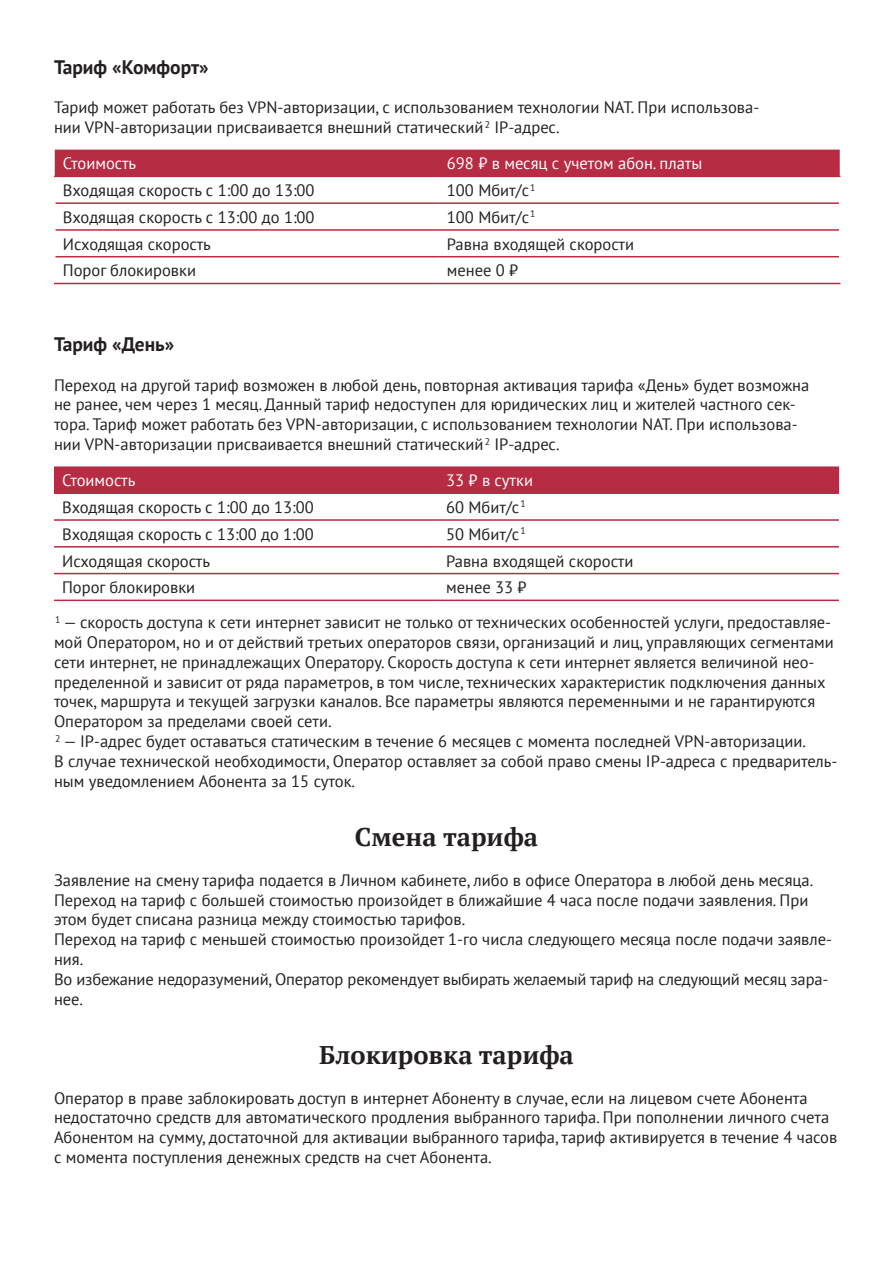
<style>
.page{position:relative;width:893px;height:1263px;background:#fff}
.page>*{position:absolute;margin:0;border:0;box-sizing:border-box;transform-origin:0 0}
.t1{font:700 25.5px "PT Serif";color:#231f20}
.t2{font:700 19.5px "PT Sans";color:#231f20}
.Разряженный_абзац{font:16.5px/19.8px "PT Sans";color:#231f20}
.Разряженный_абзац-2{font:16.5px "PT Sans";color:#fff}
</style>
<div class="page">
<div style="left:55px;top:150px;width:785px;height:26px;background:#b72c43"></div>
<hr style="left:54px;top:176px;width:385px;height:1px;background:#b72c43">
<hr style="left:439px;top:176px;width:401px;height:1px;background:#b72c43">
<hr style="left:56px;top:202px;width:383px;height:2px;background:#b72c43">
<hr style="left:439px;top:202px;width:400px;height:2px;background:#b72c43">
<hr style="left:56px;top:229px;width:383px;height:2px;background:#b72c43">
<hr style="left:439px;top:229px;width:400px;height:2px;background:#b72c43">
<hr style="left:56px;top:256px;width:383px;height:1px;background:#b72c43">
<hr style="left:439px;top:256px;width:400px;height:1px;background:#b72c43">
<hr style="left:54px;top:283px;width:385px;height:1px;background:#b72c43">
<hr style="left:439px;top:283px;width:401px;height:1px;background:#b72c43">
<div style="left:54px;top:466px;width:785px;height:26px;background:#b72c43"></div>
<hr style="left:54px;top:492px;width:384px;height:2px;background:#b72c43">
<hr style="left:438px;top:492px;width:401px;height:2px;background:#b72c43">
<hr style="left:54px;top:519px;width:384px;height:2px;background:#b72c43">
<hr style="left:438px;top:519px;width:401px;height:2px;background:#b72c43">
<hr style="left:54px;top:546px;width:384px;height:1px;background:#b72c43">
<hr style="left:438px;top:546px;width:401px;height:1px;background:#b72c43">
<hr style="left:54px;top:573px;width:384px;height:1px;background:#b72c43">
<hr style="left:438px;top:573px;width:401px;height:1px;background:#b72c43">
<hr style="left:54px;top:600px;width:384px;height:1px;background:#b72c43">
<hr style="left:438px;top:600px;width:401px;height:1px;background:#b72c43">
<p class="t2" style="left:54px;top:54px;width:156px">Тариф «Комфорт»</p>
<p class="Разряженный_абзац" style="left:54px;top:97px;width:707px">Тариф может работать без VPN-авторизации, с использованием технологии NAT. При использова&shy;нии VPN-авторизации присваивается внешний статический<sup>2</sup> IP-адрес.</p>
<p class="Разряженный_абзац-2" style="left:63px;top:153px;width:75px">Стоимость</p>
<p class="Разряженный_абзац-2" style="left:447px;top:153px;width:257px">698 ₽ в месяц с учетом абон. платы</p>
<p class="Разряженный_абзац" style="left:63px;top:180px;width:253px">Входящая скорость с 1:00 до 13:00</p>
<p class="Разряженный_абзац" style="left:447px;top:180px;width:90px">100 Мбит/с<sup>1</sup></p>
<p class="Разряженный_абзац" style="left:63px;top:207px;width:253px">Входящая скорость с 13:00 до 1:00</p>
<p class="Разряженный_абзац" style="left:447px;top:207px;width:90px">100 Мбит/с<sup>1</sup></p>
<p class="Разряженный_абзац" style="left:63px;top:234px;width:150px">Исходящая скорость</p>
<p class="Разряженный_абзац" style="left:447px;top:234px;width:189px">Равна входящей скорости</p>
<p class="Разряженный_абзац" style="left:63px;top:260px;width:135px">Порог блокировки</p>
<p class="Разряженный_абзац" style="left:447px;top:260px;width:73px">менее 0 ₽</p>
<p class="t2" style="left:54px;top:331px;width:122px">Тариф «День»</p>
<p class="Разряженный_абзац" style="left:54px;top:375px;width:757px">Переход на другой тариф возможен в любой день, повторная активация тарифа «День» будет возможна не ранее, чем через 1 месяц. Данный тариф недоступен для юридических лиц и жителей частного сек&shy;тора. Тариф может работать без VPN-авторизации, с использованием технологии NAT. При использова&shy;нии VPN-авторизации присваивается внешний статический<sup>2</sup> IP-адрес.</p>
<p class="Разряженный_абзац-2" style="left:62px;top:469px;width:75px">Стоимость</p>
<p class="Разряженный_абзац-2" style="left:446px;top:469px;width:88px">33 ₽ в сутки</p>
<p class="Разряженный_абзац" style="left:62px;top:497px;width:253px">Входящая скорость с 1:00 до 13:00</p>
<p class="Разряженный_абзац" style="left:446px;top:497px;width:81px">60 Мбит/с<sup>1</sup></p>
<p class="Разряженный_абзац" style="left:62px;top:524px;width:253px">Входящая скорость с 13:00 до 1:00</p>
<p class="Разряженный_абзац" style="left:446px;top:524px;width:81px">50 Мбит/с<sup>1</sup></p>
<p class="Разряженный_абзац" style="left:62px;top:550px;width:150px">Исходящая скорость</p>
<p class="Разряженный_абзац" style="left:446px;top:550px;width:189px">Равна входящей скорости</p>
<p class="Разряженный_абзац" style="left:62px;top:577px;width:135px">Порог блокировки</p>
<p class="Разряженный_абзац" style="left:446px;top:577px;width:82px">менее 33 ₽</p>
<p class="Разряженный_абзац" style="left:54px;top:612px;width:781px"><sup>1</sup> — скорость доступа к сети интернет зависит не только от технических особенностей услуги, предоставляе&shy;мой Оператором, но и от действий третьих операторов связи, организаций и лиц, управляющих сегментами сети интернет, не принадлежащих Оператору. Скорость доступа к сети интернет является величиной нео&shy;пределенной и зависит от ряда параметров, в том числе, технических характеристик подключения данных точек, маршрута и текущей загрузки каналов. Все параметры являются переменными и не гарантируются Оператором за пределами своей сети.</p>
<p class="Разряженный_абзац" style="left:54px;top:731px;width:785px"><sup>2</sup> — IP-адрес будет оставаться статическим в течение 6 месяцев с момента последней VPN-авторизации.<br>В случае технической необходимости, Оператор оставляет за собой право смены IP-адреса с предваритель&shy;ным уведомлением Абонента за 15 суток.</p>
<p class="t1" style="left:355px;top:820px;width:185px">Смена тарифа</p>
<p class="Разряженный_абзац" style="left:54px;top:870px;width:761px">Заявление на смену тарифа подается в Личном кабинете, либо в офисе Оператора в любой день месяца.</p>
<p class="Разряженный_абзац" style="left:54px;top:889px;width:756px">Переход на тариф с большей стоимостью произойдет в ближайшие 4 часа после подачи заявления. При этом будет списана разница между стоимостью тарифов.</p>
<p class="Разряженный_абзац" style="left:54px;top:929px;width:779px">Переход на тариф с меньшей стоимостью произойдет 1‑го числа следующего месяца после подачи заявле&shy;ния.</p>
<p class="Разряженный_абзац" style="left:54px;top:969px;width:776px">Во избежание недоразумений, Оператор рекомендует выбирать желаемый тариф на следующий месяц зара&shy;нее.</p>
<p class="t1" style="left:319px;top:1038px;width:256px">Блокировка тарифа</p>
<p class="Разряженный_абзац" style="left:54px;top:1087px;width:785px">Оператор в праве заблокировать доступ в интернет Абоненту в случае, если на лицевом счете Абонента недостаточно средств для автоматического продления выбранного тарифа. При пополнении личного счета Абонентом на сумму, достаточной для активации выбранного тарифа, тариф активируется в течение 4 часов с момента поступления денежных средств на счет Абонента.</p>
</div>
